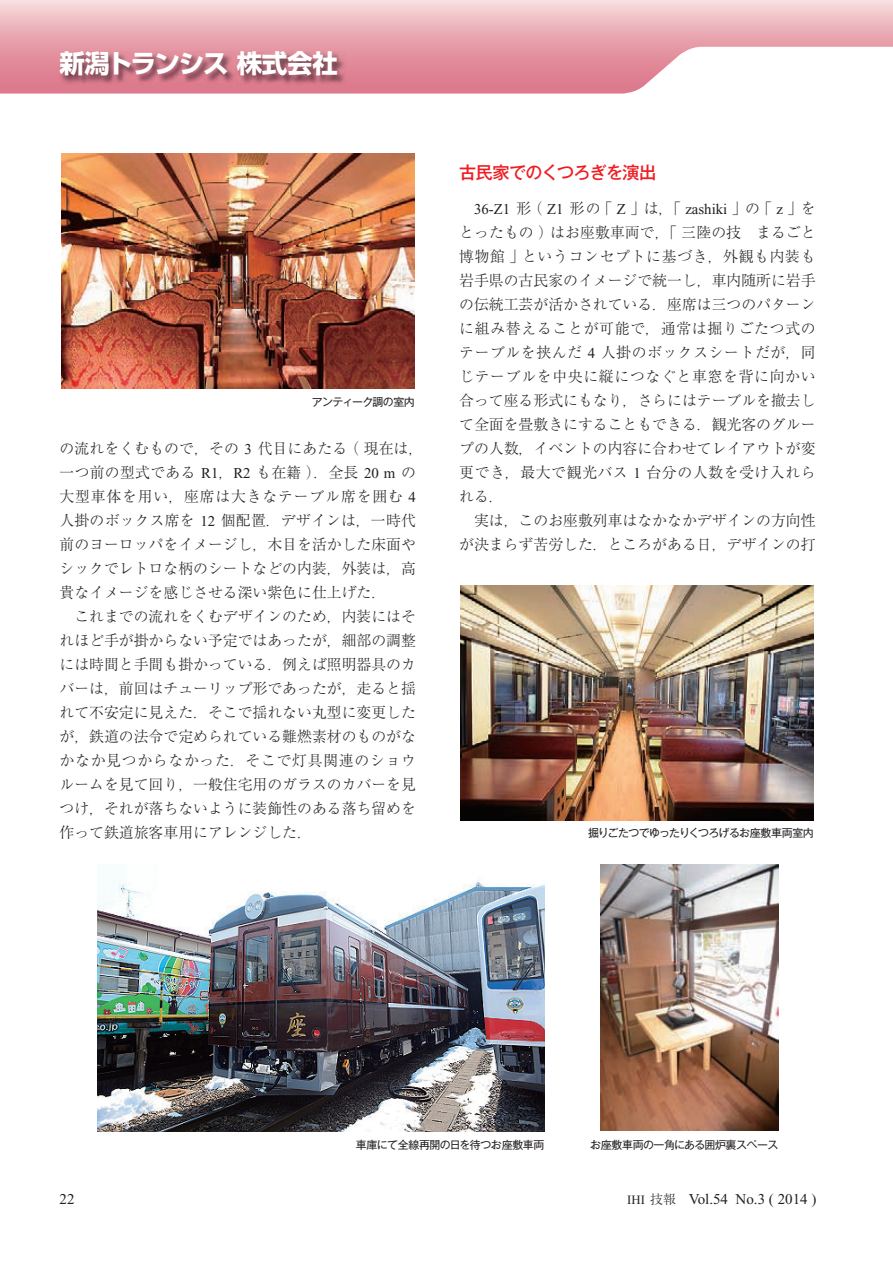
<style>
.page{position:relative;width:893px;height:1263px;background:#fff}
.page>*{position:absolute;margin:0;border:0;box-sizing:border-box;transform-origin:0 0}
.t1{font:700 25.5px "Shin Go Pro";letter-spacing:-.04em;color:#fff}
.t2{font:500 17.25px "Gothic MB101 Pro";letter-spacing:-.035em;color:#ee1d23}
.t3{font:300 15px/24px "Ryumin Pro";color:#231f20;text-align:justify}
.t4{font:15px "Times New Roman";color:#231f20}
.t5{font:10.95px "Gothic MB101 Pro";letter-spacing:-.05em;color:#231f20}
.s1{font-family:"Times New Roman";font-weight:400}
.s2{font-family:"Ryumin Pro";font-weight:300}
.s3{font-size:12.75px}
.s4{font-family:"Ryumin Pro";font-weight:300;font-size:12.75px}
</style>
<div class="page">
<svg style="left:0;top:0;width:893px;height:94px;background:#ecb5be"></svg>
<img style="left:60px;top:51px;width:286px;height:33px">
<img style="left:460px;top:585px;width:353px;height:235px">
<img style="left:98px;top:879px;width:446px;height:252px">
<img style="left:601px;top:864px;width:177px;height:266px">
<img style="left:61px;top:153px;width:353px;height:235px">
<h1 class="t1" style="left:59px;top:44px;width:280px">新潟トランシス 株式会社</h1>
<p class="t5" style="left:312px;top:393px;width:104px">アンティーク調の室内</p>
<p class="t3" style="left:60px;top:435px;width:365px;text-align:left">の流れをくむもので，その <span class="s1">3</span> 代目にあたる（現在は，一つ前の型式である <span class="s1">R1</span>，<span class="s1">R2</span> も在籍）．全長 <span class="s1">20 m</span> の大型車体を用い，座席は大きなテーブル席を囲む <span class="s1">4</span>人掛のボックス席を <span class="s1">12</span> 個配置．デザインは，一時代前のヨーロッパをイメージし，木目を活かした床面やシックでレトロな柄のシートなどの内装，外装は，高貴なイメージを感じさせる深い紫色に仕上げた．</p>
<p class="t3" style="left:60px;top:603px;width:358px;text-indent:15px">これまでの流れをくむデザインのため，内装にはそれほど手が掛からない予定ではあったが，細部の調整には時間と手間も掛かっている．例えば照明器具のカバーは，前回はチューリップ形であったが，走ると揺れて不安定に見えた．そこで揺れない丸型に変更したが，鉄道の法令で定められている難燃素材のものがなかなか見つからなかった．そこで灯具関連のショウルームを見て回り，一般住宅用のガラスのカバーを見つけ，それが落ちないように装飾性のある落ち留めを作って鉄道旅客車用にアレンジした．</p>
<p class="t2" style="left:459px;top:158px;width:199px">古民家でのくつろぎを演出</p>
<p class="t4" style="left:474px;top:201px;width:343px">36-Z1 <span class="s2">形（</span> Z1 <span class="s2">形の「</span> Z <span class="s2">」は，「</span> zashiki <span class="s2">」の「</span> z <span class="s2">」を</span></p>
<p class="t3" style="left:459px;top:219px;width:358px">とったもの）はお座敷車両で，「三陸の技　まるごと博物館」というコンセプトに基づき，外観も内装も岩手県の古民家のイメージで統一し，車内随所に岩手の伝統工芸が活かされている．座席は三つのパターンに組み替えることが可能で，通常は掘りごたつ式のテーブルを挟んだ <span class="s1">4</span> 人掛のボックスシートだが，同じテーブルを中央に縦につなぐと車窓を背に向かい合って座る形式にもなり，さらにはテーブルを撤去して全面を畳敷きにすることもできる．観光客のグループの人数，イベントの内容に合わせてレイアウトが変更でき，最大で観光バス <span class="s1">1</span> 台分の人数を受け入れられる．</p>
<p class="t3" style="left:459px;top:507px;width:358px;text-align:right">実は，このお座敷列車はなかなかデザインの方向性が決まらず苦労した．ところがある日，デザインの打</p>
<p class="t5" style="left:588px;top:824px;width:227px">掘りごたつでゆったりくつろげるお座敷車両室内</p>
<p class="t5" style="left:356px;top:1136px;width:190px">車庫にて全線再開の日を待つお座敷車両</p>
<p class="t5" style="left:590px;top:1136px;width:190px">お座敷車両の一角にある囲炉裏スペース</p>
<p class="t4" style="left:60px;top:1191px;width:16px">22</p>
<p class="t4" style="left:627px;top:1191px;width:191px"><span class="s3">IHI</span> <span class="s4">技報　</span>Vol.54 No.3 ( 2014 )</p>
</div>
